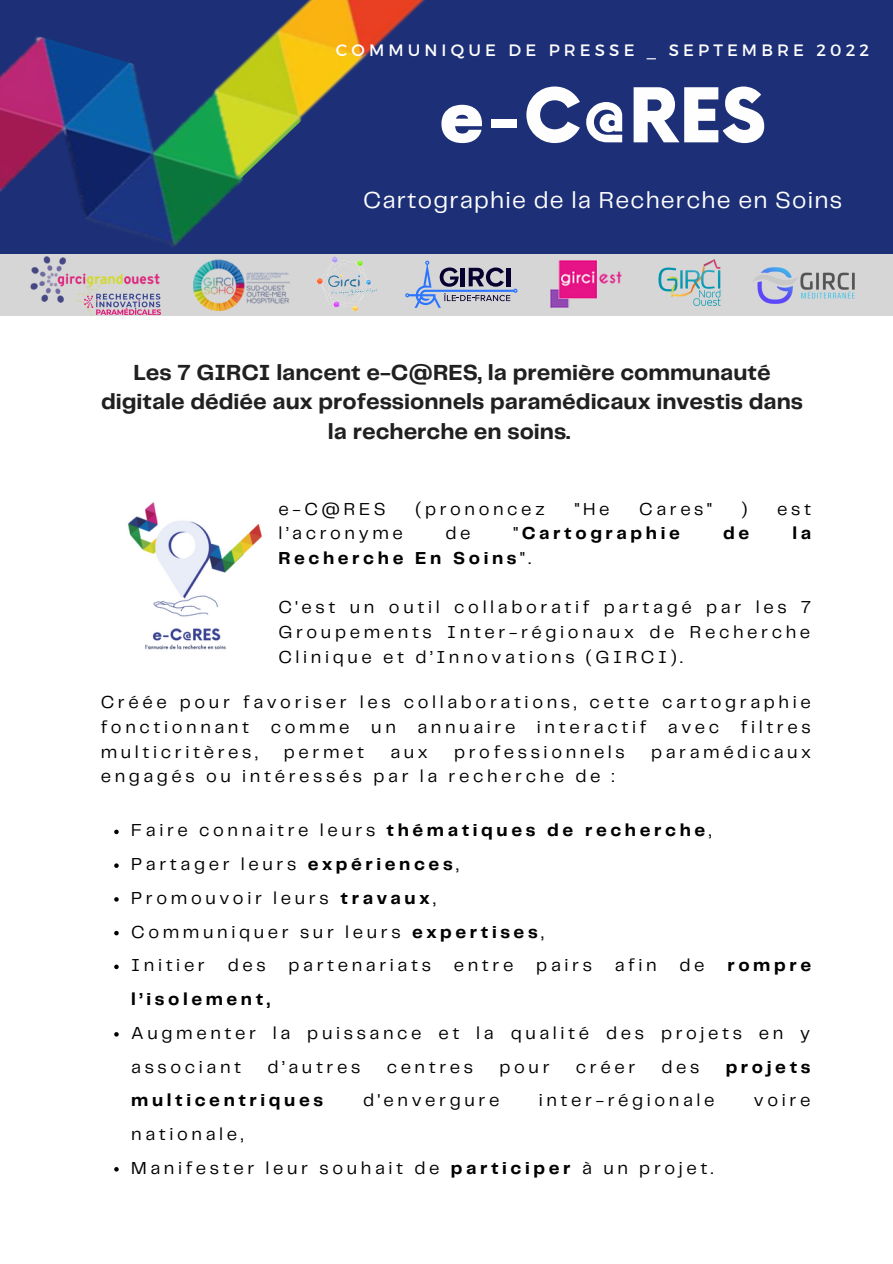
<style>
.page{position:relative;width:893px;height:1264px;background:#fff}
.page>*{position:absolute;margin:0;border:0;box-sizing:border-box;transform-origin:0 0}
.t1{font:900 73.5px "Now";color:#fefefe}
.t2{font:24px "Telegraf";letter-spacing:.05em;color:#fefefe}
.t3{font:700 22.65px/29.2px "Telegraf";color:#202020;text-align:center}
.t4{font:18px/33.8px "Telegraf";letter-spacing:.2em;color:#000}
.t5{font:700 18px "Telegraf";letter-spacing:.2em;color:#000}
.t6{font:16.5px "Montserrat";letter-spacing:.25em;color:#fefefe}
.s1{font-weight:400}
.s2{font-weight:700}
</style>
<div class="page">
<div style="left:0;top:0;width:892px;height:256px;background:#1c2f77"></div>
<img style="left:0;top:36px;width:236px;height:211px">
<img style="left:168px;top:0;width:257px;height:186px">
<div style="left:0;top:254px;width:892px;height:61px;background:#d6d6d6"></div>
<img style="left:22px;top:256px;width:153px;height:60px">
<img style="left:75px;top:283px;width:86px;height:33px">
<img style="left:194px;top:259px;width:95px;height:52px">
<img style="left:317px;top:256px;width:60px;height:56px">
<svg style="left:405px;top:261px;width:112px;height:47px"></svg>
<img style="left:550px;top:261px;width:71px;height:47px">
<img style="left:658px;top:259px;width:63px;height:47px">
<img style="left:753px;top:267px;width:102px;height:37px">
<img style="left:128px;top:502px;width:134px;height:148px">
<svg style="left:114px;top:829px;width:5px;height:5px"></svg>
<svg style="left:114px;top:863px;width:5px;height:4px"></svg>
<svg style="left:114px;top:897px;width:5px;height:4px"></svg>
<svg style="left:114px;top:930px;width:5px;height:5px"></svg>
<svg style="left:114px;top:964px;width:5px;height:5px"></svg>
<svg style="left:114px;top:1032px;width:5px;height:4px"></svg>
<svg style="left:114px;top:1167px;width:5px;height:4px"></svg>
<p class="t6" style="left:336px;top:39px;width:535px">COMMUNIQUE DE PRESSE _ SEPTEMBRE 2022</p>
<h1 class="t1" style="left:439px;top:76px;width:328px">e-C@RES</h1>
<h2 class="t2" style="left:363px;top:190px;width:480px">Cartographie de la Recherche en Soins</h2>
<p class="t3" style="left:101px;top:359px;width:703px">Les 7 GIRCI lancent e-C@RES, la première communauté digitale dédiée aux professionnels paramédicaux investis dans la recherche en soins.</p>
<p class="t4" style="left:278px;top:492px;width:109px">e-C@RES</p>
<p class="t4" style="left:415px;top:492px;width:131px">(prononcez</p>
<p class="t4" style="left:574px;top:492px;width:36px">"He</p>
<p class="t4" style="left:639px;top:492px;width:74px">Cares"</p>
<p class="t4" style="left:741px;top:492px;width:7px">)</p>
<p class="t4" style="left:777px;top:492px;width:35px">est</p>
<p class="t4" style="left:278px;top:517px;width:126px">l’acronyme</p>
<p class="t4" style="left:445px;top:517px;width:27px">de</p>
<p class="t5" style="left:513px;top:525px;width:168px"><span class="s1">"</span>Cartographie</p>
<p class="t5" style="left:723px;top:525px;width:28px">de</p>
<p class="t5" style="left:792px;top:525px;width:20px">la</p>
<p class="t5" style="left:278px;top:550px;width:254px">Recherche En Soins<span class="s1">".</span></p>
<p class="t4" style="left:278px;top:596px;width:534px;line-height:24.8px;text-align:justify">C'est un outil collaboratif partagé par les 7<br>Groupements Inter-régionaux de Recherche Clinique et d’Innovations (GIRCI).</p>
<p class="t4" style="left:101px;top:690px;width:711px;line-height:24.8px;text-align:justify">Créée pour favoriser les collaborations, cette cartographie fonctionnant comme un annuaire interactif avec filtres multicritères,</p>
<p class="t4" style="left:284px;top:735px;width:82px">permet</p>
<p class="t4" style="left:390px;top:735px;width:39px">aux</p>
<p class="t4" style="left:454px;top:735px;width:172px">professionnels</p>
<p class="t4" style="left:651px;top:735px;width:162px">paramédicaux</p>
<p class="t4" style="left:101px;top:760px;width:515px">engagés ou intéressés par la recherche de :</p>
<p class="t4" style="left:131px;top:814px;width:581px">Faire connaitre leurs <span class="s2">thématiques de recherche</span>,<br>Partager leurs <span class="s2">expériences</span>,<br>Promouvoir leurs <span class="s2">travaux</span>,<br>Communiquer sur leurs <span class="s2">expertises</span>,<br>Initier</p>
<p class="t4" style="left:228px;top:949px;width:39px">des</p>
<p class="t4" style="left:288px;top:949px;width:144px">partenariats</p>
<p class="t4" style="left:454px;top:949px;width:61px">entre</p>
<p class="t4" style="left:536px;top:949px;width:57px">pairs</p>
<p class="t4" style="left:614px;top:949px;width:43px">afin</p>
<p class="t4" style="left:679px;top:949px;width:27px">de</p>
<p class="t5" style="left:727px;top:957px;width:85px">rompre</p>
<p class="t5" style="left:131px;top:991px;width:140px">l’isolement,</p>
<p class="t4" style="left:131px;top:1016px;width:680px">Augmenter la puissance et la qualité des projets en y associant</p>
<p class="t4" style="left:267px;top:1050px;width:94px">d’autres</p>
<p class="t4" style="left:386px;top:1050px;width:88px">centres</p>
<p class="t4" style="left:499px;top:1050px;width:52px">pour</p>
<p class="t4" style="left:575px;top:1050px;width:61px">créer</p>
<p class="t4" style="left:661px;top:1050px;width:39px">des</p>
<p class="t5" style="left:725px;top:1058px;width:86px">projets</p>
<p class="t5" style="left:131px;top:1092px;width:193px">multicentriques</p>
<p class="t4" style="left:363px;top:1084px;width:138px">d'envergure</p>
<p class="t4" style="left:538px;top:1084px;width:177px">inter-régionale</p>
<p class="t4" style="left:753px;top:1084px;width:58px">voire</p>
<p class="t4" style="left:131px;top:1118px;width:583px">nationale,<br>Manifester leur souhait de <span class="s2">participer</span> à un projet.</p>
</div>
